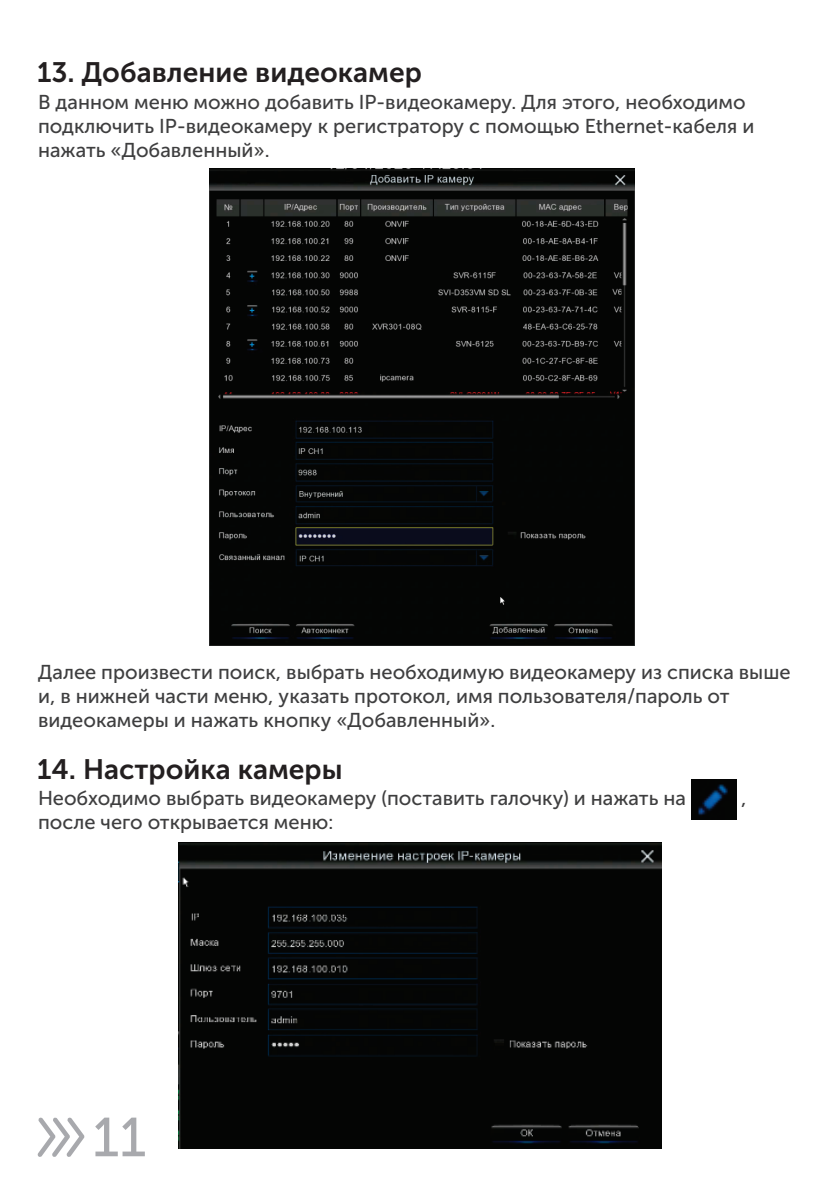
<style>
.page{position:relative;width:840px;height:1191px;background:#fff}
.page>*{position:absolute;margin:0;border:0;box-sizing:border-box;transform-origin:0 0}
.t1{font:54.8px "Museo Sans Cyrl 500";color:#a8a9ad}
.t2{font:28px "Museo Sans Cyrl 700";color:#231f20}
.t3{font:20px/24px "Museo Sans Cyrl 500";color:#3e3e3f}
</style>
<div class="page">
<img style="left:179px;top:843px;width:481px;height:305px">
<svg style="left:37px;top:1117px;width:47px;height:40px"></svg>
<img style="left:691px;top:779px;width:45px;height:40px">
<img style="left:209px;top:168px;width:425px;height:477px">
<h2 class="t2" style="left:37px;top:61px;width:386px">13. Добавление видеокамер</h2>
<p class="t3" style="left:38px;top:92px;width:717px">В данном меню можно добавить IP-видеокамеру. Для этого, необходимо подключить IP-видеокамеру к регистратору с помощью Ethernet-кабеля и нажать «Добавленный».</p>
<p class="t3" style="left:38px;top:662px;width:753px">Далее произвести поиск, выбрать необходимую видеокамеру из списка выше и, в нижней части меню, указать протокол, имя пользователя/пароль от видеокамеры и нажать кнопку «Добавленный».</p>
<h2 class="t2" style="left:37px;top:757px;width:307px">14. Настройка камеры</h2>
<p class="t3" style="left:38px;top:788px;width:649px">Необходимо выбрать видеокамеру (поставить галочку) и нажать на</p>
<p class="t3" style="left:38px;top:812px;width:296px">после чего открывается меню:</p>
<p class="t3" style="left:740px;top:788px;width:7px">,</p>
<h1 class="t1" style="left:92px;top:1115px;width:56px">11</h1>
</div>
